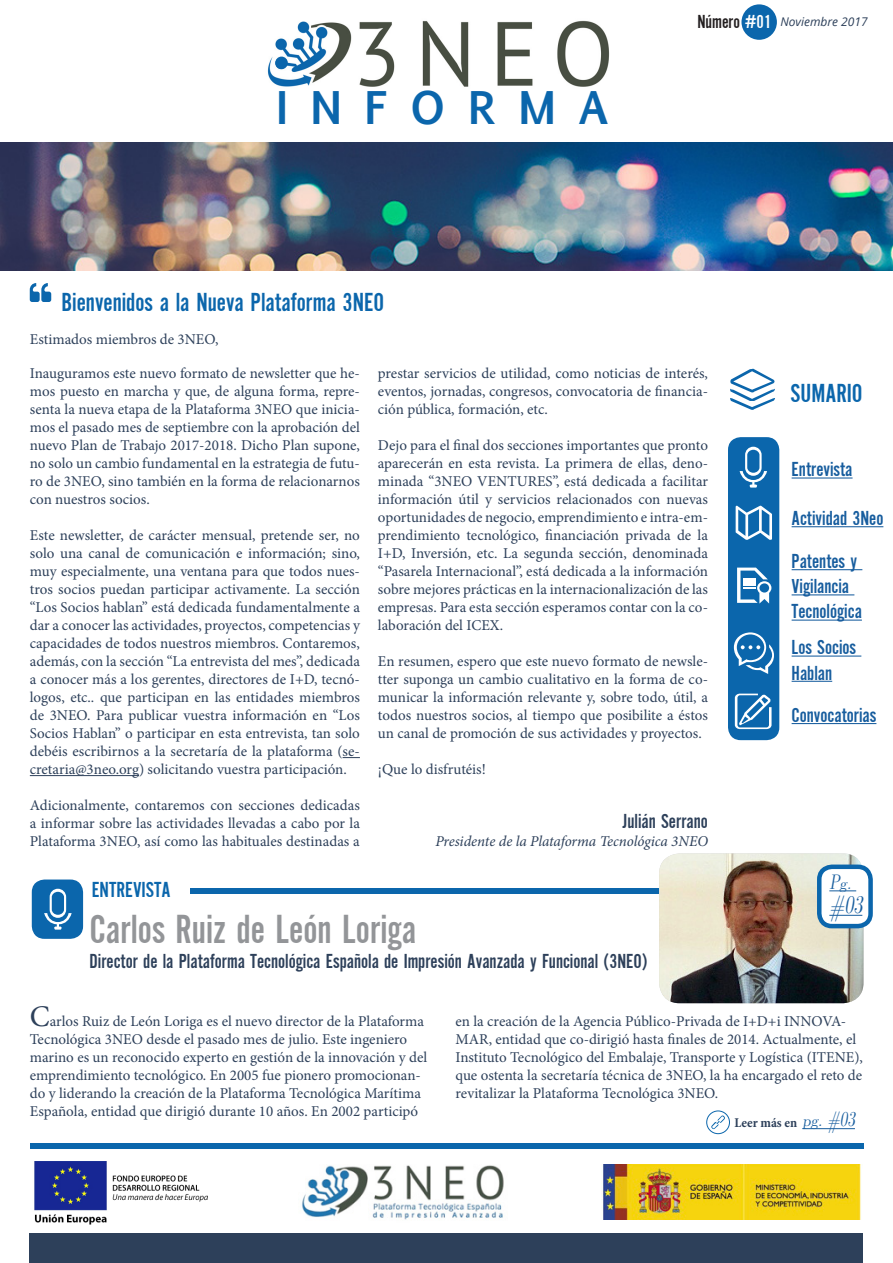
<style>
.page{position:relative;width:893px;height:1263px;background:#fff}
.page>*{position:absolute;margin:0;border:0;box-sizing:border-box;transform-origin:0 0}
.t1{font:700 43.05px "Euphemia UCAS";color:#0b66ac}
.ANTETITULO{font:42px "Alternate Gothic EF No Two";color:#939598}
.TITULO_1{font:27px "Alternate Gothic EF No Two";color:#0b66ac}
.TITULO_1-2{font:22.5px "Alternate Gothic EF No Two";color:#0b66ac}
.TITULO_SECCION{font:21px "Alternate Gothic EF No Two";color:#2d405a}
.TITULO_SECCION-2{font:21px/25.2px "Alternate Gothic EF No Two";color:#175d9e}
.Pregunta_NEGRITA{font:italic 18px "LM Roman Dunh 10";color:#175d9e}
.Cuerpo_REGULAR{font:15px/18px "Minion Pro";color:#2d405a;text-align:justify}
.Cuerpo_REGULAR-2{font:italic 15px "Minion Pro";letter-spacing:-.005em;color:#2d405a}
.Pregunta_NEGRITA-2{font:italic 15px "LM Roman Dunh 10";color:#175d9e}
.Pregunta_NEGRITA-3{font:700 condensed 13.5px "Minion Pro";color:#2d405a}
.t2{font:italic 12px "Open Sans";color:#2d405a}
.s1{font-family:"Alternate Gothic EF No Two";font-style:normal;font-size:19.5px;color:#231f20}
.s2{font-family:"Alternate Gothic EF No Two";font-style:normal;font-size:19.5px;color:#fff}
.s3{font-size:30px}
</style>
<div class="page">
<div style="left:30px;top:1233px;width:833px;height:30px;background:#2d405a"></div>
<div style="left:30px;top:1143px;width:833px;height:5px;background:#0b66ac"></div>
<div style="left:190px;top:888px;width:673px;height:5px;background:#0b66ac"></div>
<img style="left:659px;top:853px;width:204px;height:150px">
<img style="left:0;top:143px;width:893px;height:128px">
<div style="left:741px;top:4px;width:36px;height:36px;background:#0b66ac;border-radius:50%"></div>
<div style="left:728px;top:437px;width:51px;height:303px;background:#0b66ac;border-radius:13px"></div>
<hr style="left:792px;top:477px;width:61px;height:1px;background:#175d9e">
<hr style="left:792px;top:526px;width:91px;height:1px;background:#175d9e">
<hr style="left:792px;top:569px;width:70px;height:1px;background:#175d9e">
<hr style="left:792px;top:594px;width:62px;height:1px;background:#175d9e">
<hr style="left:792px;top:620px;width:70px;height:1px;background:#175d9e">
<hr style="left:792px;top:655px;width:69px;height:2px;background:#175d9e">
<hr style="left:792px;top:681px;width:40px;height:1px;background:#175d9e">
<hr style="left:792px;top:723px;width:84px;height:1px;background:#175d9e">
<div style="left:819px;top:867px;width:52px;height:59px;background:#fff;border-radius:13px"></div>
<div style="left:817px;top:864px;width:56px;height:64px;border:4px solid #0b66ac;border-radius:13px"></div>
<svg style="left:829px;top:890px;width:27px;height:1px"></svg>
<hr style="left:829px;top:915px;width:33px;height:1px;background:#175d9e">
<svg style="left:735px;top:694px;width:36px;height:35px"></svg>
<svg style="left:734px;top:632px;width:40px;height:42px"></svg>
<svg style="left:740px;top:447px;width:27px;height:41px"></svg>
<svg style="left:737px;top:568px;width:34px;height:35px"></svg>
<svg style="left:736px;top:506px;width:36px;height:34px"></svg>
<svg style="left:730px;top:368px;width:45px;height:42px"></svg>
<svg style="left:30px;top:283px;width:21px;height:19px"></svg>
<svg style="left:343px;top:757px;width:17px;height:1px"></svg>
<hr style="left:30px;top:775px;width:109px;height:1px;background:#2d405a">
<hr style="left:802px;top:1128px;width:53px;height:1px;background:#175d9e">
<div style="left:706px;top:1110px;width:24px;height:24px;border:1px solid #0b66ac;border-radius:50%"></div>
<svg style="left:711px;top:1115px;width:14px;height:14px"></svg>
<img style="left:34px;top:1161px;width:174px;height:63px">
<img style="left:302px;top:1165px;width:202px;height:55px">
<img style="left:601px;top:1164px;width:260px;height:56px">
<img style="left:267px;top:20px;width:343px;height:67px">
<div style="left:275px;top:57px;width:13px;height:12px;background:#0b66ac;border-radius:50%"></div>
<div style="left:32px;top:879px;width:51px;height:60px;background:#0b66ac;border-radius:13px"></div>
<svg style="left:44px;top:889px;width:28px;height:41px"></svg>
<p class="t1" style="left:276px;top:75px;width:334px">I N F O R M A</p>
<p class="TITULO_1" style="left:61px;top:288px;width:324px">Bienvenidos a la Nueva Plataforma 3NEO</p>
<p class="Cuerpo_REGULAR" style="left:30px;top:330px;width:190px">Estimados miembros de 3NEO,</p>
<p class="t2" style="left:697px;top:13px;width:172px"><span class="s1">Número</span> <span class="s2">#01</span> Noviembre 2017</p>
<p class="Cuerpo_REGULAR" style="left:30px;top:364px;width:332px">Inauguramos este nuevo formato de newsletter que he&shy;mos puesto en marcha y que, de alguna forma, repre&shy;senta la nueva etapa de la Plataforma 3NEO que inicia&shy;mos el pasado mes de septiembre con la aprobación del nuevo Plan de Trabajo 2017-2018. Dicho Plan supone, no solo un cambio fundamental en la estrategia de futu&shy;ro de 3NEO, sino también en la forma de relacionarnos con nuestros socios.</p>
<p class="Cuerpo_REGULAR" style="left:30px;top:526px;width:332px">Este newsletter, de carácter mensual, pretende ser, no solo una canal de comunicación e información; sino, muy especialmente, una ventana para que todos nues&shy;tros socios puedan participar activamente. La sección “Los Socios hablan” está dedicada fundamentalmente a dar a conocer las actividades, proyectos, competencias y capacidades de todos nuestros miembros. Contaremos, además, con la sección “La entrevista del mes”, dedicada a conocer más a los gerentes, directores de I+D, tecnó&shy;logos, etc.. que participan en las entidades miembros de 3NEO. Para publicar vuestra información en “Los Socios Hablan” o participar en esta entrevista, tan solo debéis escribirnos a la secretaría de la plataforma (se&shy;cretaria@3neo.org) solicitando vuestra participación.</p>
<p class="Cuerpo_REGULAR" style="left:30px;top:796px;width:332px">Adicionalmente, contaremos con secciones dedicadas a informar sobre las actividades llevadas a cabo por la Plataforma 3NEO, así como las habituales destinadas a</p>
<p class="TITULO_1-2" style="left:92px;top:878px;width:80px">ENTREVISTA</p>
<p class="Cuerpo_REGULAR" style="left:378px;top:364px;width:332px">prestar servicios de utilidad, como noticias de interés, eventos, jornadas, congresos, convocatoria de financia&shy;ción pública, formación, etc.</p>
<p class="Cuerpo_REGULAR" style="left:378px;top:436px;width:332px">Dejo para el final dos secciones importantes que pronto aparecerán en esta revista. La primera de ellas, deno&shy;minada “3NEO VENTURES”, está dedicada a facilitar información útil y servicios relacionados con nuevas oportunidades de negocio, emprendimiento e intra-em&shy;prendimiento tecnológico, financiación privada de la I+D, Inversión, etc. La segunda sección, denominada “Pasarela Internacional”, está dedicada a la información sobre mejores prácticas en la internacionalización de las empresas. Para esta sección esperamos contar con la co&shy;laboración del ICEX.</p>
<p class="Cuerpo_REGULAR" style="left:378px;top:652px;width:332px">En resumen, espero que este nuevo formato de newsle&shy;tter suponga un cambio cualitativo en la forma de co&shy;municar la información relevante y, sobre todo, útil, a todos nuestros socios, al tiempo que posibilite a éstos un canal de promoción de sus actividades y proyectos.</p>
<p class="Cuerpo_REGULAR" style="left:378px;top:760px;width:109px">¡Que lo disfrutéis!</p>
<p class="TITULO_SECCION" style="left:623px;top:810px;width:87px">Julián Serrano</p>
<p class="Cuerpo_REGULAR-2" style="left:435px;top:831px;width:274px">Presidente de la Plataforma Tecnológica 3NEO</p>
<p class="ANTETITULO" style="left:90px;top:907px;width:328px">Carlos Ruiz de León Loriga</p>
<p class="TITULO_SECCION" style="left:90px;top:950px;width:560px">Director de la Plataforma Tecnológica Española de Impresión Avanzada y Funcional (3NEO)</p>
<p class="TITULO_1" style="left:790px;top:379px;width:74px">SUMARIO</p>
<p class="TITULO_SECCION-2" style="left:792px;top:457px;width:62px">Entrevista</p>
<p class="TITULO_SECCION-2" style="left:792px;top:506px;width:93px">Actividad 3Neo</p>
<p class="TITULO_SECCION-2" style="left:792px;top:549px;width:72px">Patentes y<br>Vigilancia<br>Tecnológica</p>
<p class="TITULO_SECCION-2" style="left:792px;top:635px;width:66px">Los Socios</p>
<p class="TITULO_SECCION-2" style="left:792px;top:661px;width:42px">Hablan</p>
<p class="TITULO_SECCION-2" style="left:792px;top:703px;width:86px">Convocatorias</p>
<p class="Pregunta_NEGRITA-2" style="left:829px;top:875px;width:23px">Pg.</p>
<p class="Pregunta_NEGRITA" style="left:829px;top:896px;width:34px">#03</p>
<p class="Cuerpo_REGULAR" style="left:30px;top:1012px;width:399px;text-align:left"><span class="s3">C</span>arlos Ruiz de León Loriga es el nuevo director de la Plataforma Tecnológica 3NEO desde el pasado mes de julio. Este ingeniero marino es un reconocido experto en gestión de la innovación y del emprendimiento tecnológico. En 2005 fue pionero promocionan&shy;do y liderando la creación de la Plataforma Tecnológica Marítima Española, entidad que dirigió durante 10 años. En 2002 participó</p>
<p class="Cuerpo_REGULAR" style="left:455px;top:1012px;width:409px;text-align:left">en la creación de la Agencia Público-Privada de I+D+i INNOVA-MAR, entidad que co-dirigió hasta finales de 2014. Actualmente, el Instituto Tecnológico del Embalaje, Transporte y Logística (ITENE), que ostenta la secretaría técnica de 3NEO, la ha encargado el reto de revitalizar la Plataforma Tecnológica 3NEO.</p>
<p class="Pregunta_NEGRITA-3" style="left:734px;top:1113px;width:64px">Leer más en</p>
<p class="Pregunta_NEGRITA-2" style="left:802px;top:1112px;width:54px">pg. #03</p>
</div>
